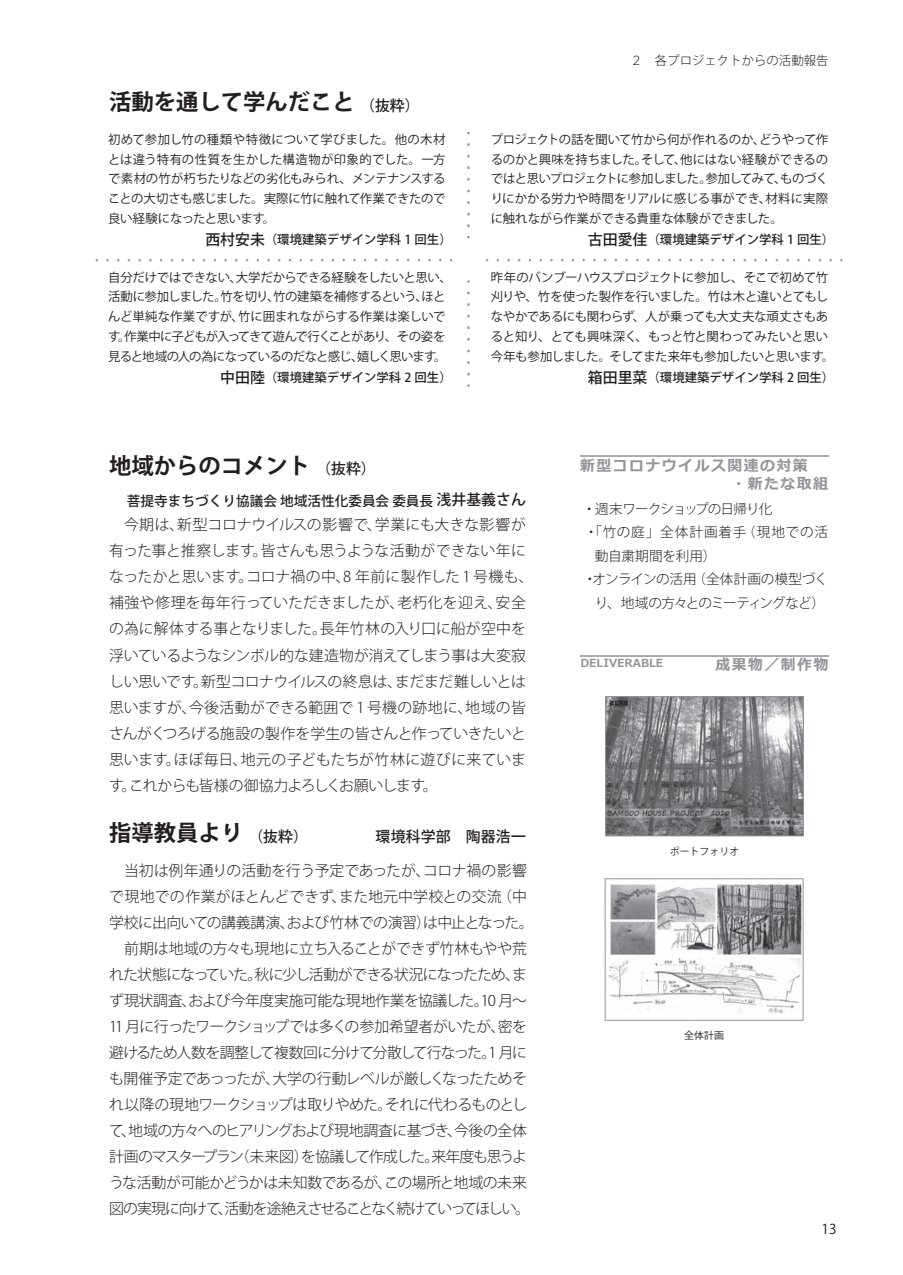
<style>
.page{position:relative;width:903px;height:1275px;background:#fff}
.page>*{position:absolute;margin:0;border:0;box-sizing:border-box;transform-origin:0 0}
.t1{font:700 22.4px "Koz Go Pro";color:#231f20}
.t2{font:300 14.88px/26.1px "Koz Go Pro";letter-spacing:-.03em;color:#231f20;text-align:center}
.t3{font:300 14.88px/26.1px "Koz Go Pro";letter-spacing:-.01em;color:#231f20}
.t4{font:700 14.88px/18.6px "Meiryo";letter-spacing:.1em;color:#939598}
.t5{font:500 14.88px "Koz Go Pro";letter-spacing:.01em;color:#231f20}
.t6{font:500 13.65px "Koz Go Pro";color:#231f20}
.t7{font:300 13.65px "Koz Go Pro";letter-spacing:-.03em;color:#231f20}
.t8{font:300 13.65px "Koz Go Pro";letter-spacing:.06em;color:#231f20}
.t9{font:300 13.65px "Koz Go Pro";letter-spacing:-.075em;color:#231f20}
.t10{font:300 13.65px "Koz Go Pro";letter-spacing:-.07em;color:#231f20}
.t11{font:300 13.65px "Koz Go Pro";letter-spacing:-.01em;color:#231f20}
.t12{font:13.65px "Koz Go Pro";color:#231f20}
.t13{font:12.42px/19.8px "Koz Go Pro";letter-spacing:-.03em;color:#231f20;text-align:justify}
.t14{font:500 12.42px "Koz Go Pro";color:#231f20}
.t15{font:300 12.42px "Koz Go Pro";color:#231f20}
.t16{font:700 11.2px "Meiryo";color:#939598}
.t17{font:9.97px "Koz Go Pro";color:#231f20}
.s1{font-size:14.88px}
</style>
<div class="page">
<hr style="left:580px;top:455px;width:248px;height:2px;background:#a8a9ad">
<img style="left:607px;top:698px;width:195px;height:136px">
<div style="left:605px;top:696px;width:199px;height:140px;border:1px solid #939598"></div>
<hr style="left:580px;top:655px;width:248px;height:2px;background:#a8a9ad">
<img style="left:608px;top:884px;width:193px;height:130px">
<div style="left:605px;top:878px;width:198px;height:142px;border:1px solid #939598"></div>
<svg style="left:107px;top:259px;width:345px;height:2px"></svg>
<svg style="left:498px;top:259px;width:344px;height:2px"></svg>
<svg style="left:467px;top:144px;width:3px;height:94px"></svg>
<svg style="left:467px;top:293px;width:3px;height:93px"></svg>
<h1 class="t1" style="left:109px;top:88px;width:247px">活動を通して学んだこと</h1>
<p class="t5" style="left:353px;top:96px;width:68px">　（抜粋）</p>
<p class="t13" style="left:108px;top:130px;width:339px">初めて参加し竹の種類や特徴について学びました。他の木材とは違う特有の性質を生かした構造物が印象的でした。一方で素材の竹が朽ちたりなどの劣化もみられ、メンテナンスすることの大切さも感じました。実際に竹に触れて作業できたので良い経験になったと思います。</p>
<p class="t14" style="left:205px;top:232px;width:248px"><span class="s1">西村安未</span>（環境建築デザイン学科 1 回生）</p>
<p class="t13" style="left:108px;top:267px;width:345px;text-align:left">自分だけではできない、大学だからできる経験をしたいと思い、活動に参加しました。竹を切り、竹の建築を補修するという、ほとんど単純な作業ですが、竹に囲まれながらする作業は楽しいです。作業中に子どもが入ってきて遊んで行くことがあり、その姿を見ると地域の人の為になっているのだなと感じ、嬉しく思います。</p>
<p class="t14" style="left:220px;top:369px;width:233px"><span class="s1">中田陸</span>（環境建築デザイン学科 2 回生）</p>
<h1 class="t1" style="left:109px;top:451px;width:202px">地域からのコメント</h1>
<p class="t5" style="left:309px;top:459px;width:68px">　（抜粋）</p>
<p class="t15" style="left:630px;top:52px;width:200px">２　各プロジェクトからの活動報告</p>
<p class="t13" style="left:491px;top:130px;width:339px">プロジェクトの話を聞いて竹から何が作れるのか、どうやって作るのかと興味を持ちました。そして、他にはない経験ができるのではと思いプロジェクトに参加しました。参加してみて、ものづくりにかかる労力や時間をリアルに感じる事ができ、材料に実際に触れながら作業ができる貴重な体験ができました。</p>
<p class="t14" style="left:588px;top:232px;width:248px"><span class="s1">古田愛佳</span>（環境建築デザイン学科 1 回生）</p>
<p class="t13" style="left:491px;top:267px;width:345px;text-align:left">昨年のバンブーハウスプロジェクトに参加し、そこで初めて竹刈りや、竹を使った製作を行いました。竹は木と違いとてもしなやかであるにも関わらず、人が乗っても大丈夫な頑丈さもあると知り、とても興味深く、もっと竹と関わってみたいと思い今年も参加しました。そしてまた来年も参加したいと思います。</p>
<p class="t14" style="left:588px;top:369px;width:248px"><span class="s1">箱田里菜</span>（環境建築デザイン学科 2 回生）</p>
<p class="t4" style="left:731px;top:457px;width:98px;text-indent:-151px">新型コロナウイルス関連の対策<br>・新たな取組</p>
<p class="t6" style="left:127px;top:492px;width:400px">菩提寺まちづくり協議会 地域活性化委員会 委員長 <span class="s1">浅井基義さん</span></p>
<p class="t3" style="left:109px;top:512px;width:426px;text-indent:15px">今期は、新型コロナウイルスの影響で、学業にも大きな影響が有った事と推察します。皆さんも思うような活動ができない年になったかと思います。コロナ禍の中、8 年前に製作した 1 号機も、補強や修理を毎年行っていただきましたが、老朽化を迎え、安全の為に解体する事となりました。長年竹林の入り口に船が空中を浮いているようなシンボル的な建造物が消えてしまう事は大変寂しい思いです。新型コロナウイルスの終息は、まだまだ難しいとは思いますが、今後活動ができる範囲で 1 号機の跡地に、地域の皆さんがくつろげる施設の製作を学生の皆さんと作っていきたいと思います。ほぼ毎日、地元の子どもたちが竹林に遊びに来ています。これからも皆様の御協力よろしくお願いします。</p>
<h1 class="t1" style="left:109px;top:818px;width:135px">指導教員より</h1>
<p class="t5" style="left:241px;top:827px;width:68px">　（抜粋）</p>
<p class="t5" style="left:375px;top:827px;width:152px">環境科学部　陶器浩一</p>
<p class="t2" style="left:109px;top:857px;width:426px">当初は例年通りの活動を行う予定であったが、コロナ禍の影響<br>で現地での作業がほとんどできず、また地元中学校との交流（中学校に出向いての講義講演、および竹林での演習）は中止となった。前期は地域の方々も現地に立ち入ることができず竹林もやや荒<br>れた状態になっていた。秋に少し活動ができる状況になったため、まず現状調査、および今年度実施可能な現地作業を協議した。10 月〜11 月に行ったワークショップでは多くの参加希望者がいたが、密を避けるため人数を調整して複数回に分けて分散して行なった。1 月にも開催予定であっったが、大学の行動レベルが厳しくなったためそれ以降の現地ワークショップは取りやめた。それに代わるものとして、地域の方々へのヒアリングおよび現地調査に基づき、今後の全体計画のマスタープラン（未来図）を協議して作成した。来年度も思うような活動が可能かどうかは未知数であるが、この場所と地域の未来図の実現に向けて、活動を途絶えさせることなく続けていってほしい。</p>
<p class="t10" style="left:583px;top:500px;width:191px">・週末ワークショップの日帰り化</p>
<p class="t8" style="left:584px;top:523px;width:245px">・「竹の庭」全体計画着手（現地での活</p>
<p class="t11" style="left:595px;top:547px;width:123px">動自粛期間を利用）</p>
<p class="t7" style="left:583px;top:570px;width:246px">・オンラインの活用（全体計画の模型づく</p>
<p class="t9" style="left:595px;top:594px;width:232px">り、地域の方々とのミーティングなど）</p>
<p class="t16" style="left:580px;top:655px;width:84px">DELIVERABLE</p>
<p class="t4" style="left:715px;top:656px;width:115px">成果物／制作物</p>
<p class="t17" style="left:670px;top:845px;width:71px">ポートフォリオ</p>
<p class="t17" style="left:684px;top:1029px;width:41px">全体計画</p>
<p class="t12" style="left:821px;top:1220px;width:17px">13</p>
</div>
